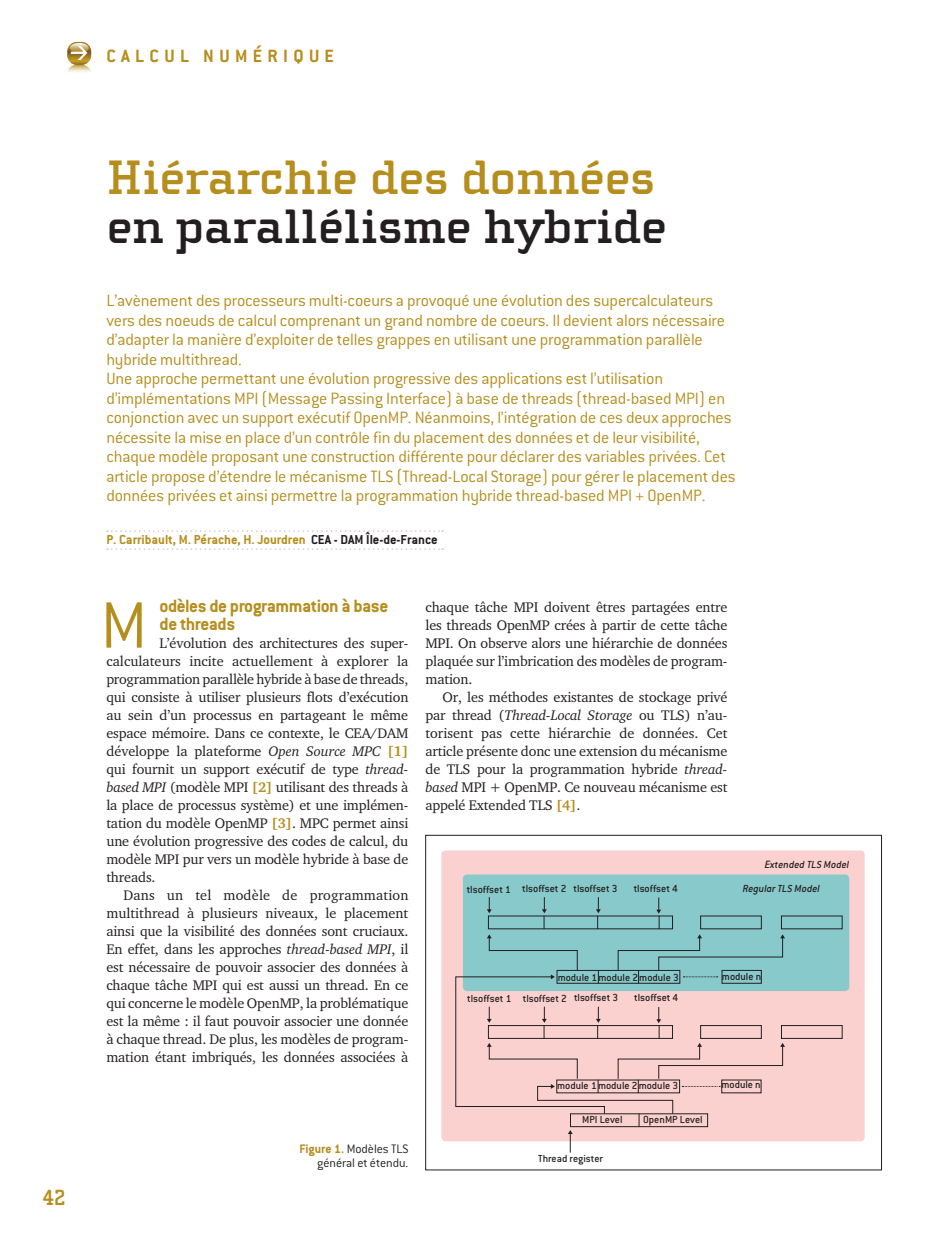
<style>
.page{position:relative;width:936px;height:1234px;background:#fff}
.page>*{position:absolute;margin:0;border:0;box-sizing:border-box;transform-origin:0 0}
.t1{font:300 72px "Conduit ITC";color:#b58e1d}
.titre_1_ARTICLE{font:700 49.5px/49.5px "Cholla Slab";letter-spacing:-.01em;color:#231f20}
.t2{font:700 22.5px "Cholla Slab";color:#b58e1d}
.inter_1_ARTICLE{font:700 19.5px/18px "Conduit ITC";letter-spacing:-.025em;color:#b58e1d}
.titre_RUBRIQUE{font:700 19.5px "Conduit ITC";letter-spacing:.275em;color:#b58e1d}
.chapo_ARTICLE{font:300 18px/19.5px "Conduit ITC";letter-spacing:-.01em;color:#b58e1d}
.txt_courant_ARTICLE{font:14.25px/18px "Charter ITC Std";letter-spacing:-.01em;color:#231f20;text-align:justify}
.auteurs_ARTICLE{font:700 14.25px "Conduit ITC";color:#b58e1d}
.légende_figure_ART{font:300 13.5px/14.2px "Conduit ITC";letter-spacing:-.005em;color:#231f20;text-align:right}
.t3{font:500 11.25px "Conduit ITC";color:#231f20}
.t4{font:italic 500 11.25px "Conduit ITC";color:#231f20}
.s1{color:#b58e1d}
.s2{color:#231f20}
.s3{font-style:italic}
.s4{font-weight:700;color:#b58e1d}
.s5{font-family:"Frutiger LT Std";font-weight:400;font-size:10.5px}
</style>
<div class="page">
<svg style="left:107px;top:530px;width:336px;height:1px"></svg>
<svg style="left:107px;top:548px;width:336px;height:1px"></svg>
<svg style="left:67px;top:42px;width:24px;height:30px"></svg>
<div style="left:425px;top:834px;width:456px;height:335px;border:1px solid #231f20"></div>
<div style="left:441px;top:850px;width:423px;height:290px;background:#fbd1cf;border-radius:4px"></div>
<div style="left:463px;top:874px;width:386px;height:116px;background:#88c9cc;border-radius:4px"></div>
<div style="left:781px;top:1025px;width:61px;height:13px;border:1px solid #231f20"></div>
<svg style="left:487px;top:897px;width:4px;height:16px"></svg>
<svg style="left:542px;top:897px;width:4px;height:31px"></svg>
<svg style="left:596px;top:897px;width:4px;height:31px"></svg>
<svg style="left:656px;top:897px;width:5px;height:31px"></svg>
<svg style="left:455px;top:934px;width:330px;height:218px"></svg>
<p class="t2" style="left:43px;top:1184px;width:25px">42</p>
<p class="titre_RUBRIQUE" style="left:106px;top:44px;width:229px">CALCUL NUMÉRIQUE</p>
<p class="titre_1_ARTICLE" style="left:106px;top:153px;width:562px"><span class="s1">Hiérarchie des données </span>en parallélisme hybride</p>
<p class="chapo_ARTICLE" style="left:106px;top:291px;width:630px">L’avènement des processeurs multi-coeurs a provoqué une évolution des supercalculateurs vers des noeuds de calcul comprenant un grand nombre de coeurs. Il devient alors nécessaire d’adapter la manière d’exploiter de telles grappes en utilisant une programmation parallèle hybride multithread.<br>Une approche permettant une évolution progressive des applications est l’utilisation d’implémentations MPI (Message Passing Interface) à base de threads (thread-based MPI) en conjonction avec un support exécutif OpenMP. Néanmoins, l’intégration de ces deux approches nécessite la mise en place d’un contrôle fin du placement des données et de leur visibilité, chaque modèle proposant une construction différente pour déclarer des variables privées. Cet article propose d’étendre le mécanisme TLS (Thread-Local Storage) pour gérer le placement des données privées et ainsi permettre la programmation hybride thread-based MPI + OpenMP.</p>
<p class="auteurs_ARTICLE" style="left:106px;top:531px;width:333px">P. Carribault, M. Pérache, H. Jourdren <span class="s2">CEA - DAM Île-de-France</span></p>
<p class="inter_1_ARTICLE" style="left:160px;top:596px;width:230px">odèles de programmation à base de threads</p>
<p class="txt_courant_ARTICLE" style="left:106px;top:633px;width:303px;text-indent:53px">L’évolution des architectures des super&shy;calculateurs incite actuellement à explorer la programmation parallèle hybride à base de threads, qui consiste à utiliser plusieurs flots d’exécution au sein d’un processus en partageant le même espace mémoire. Dans ce contexte, le CEA/DAM développe la plateforme <span class="s3">Open Source MPC</span> <span class="s4">[1] </span>qui fournit un support exécutif de type <span class="s3">thread&shy;based MPI</span> (modèle MPI <span class="s4">[2]</span> utilisant des threads à la place de processus système) et une implémen&shy;tation du modèle OpenMP <span class="s4">[3]</span>. MPC permet ainsi une évolution progressive des codes de calcul, du modèle MPI pur vers un modèle hybride à base de threads.</p>
<p class="txt_courant_ARTICLE" style="left:106px;top:885px;width:303px;text-indent:17px">Dans un tel modèle de programmation multithread à plusieurs niveaux, le placement ainsi que la visibilité des données sont cruciaux.<br>En effet, dans les approches <span class="s3">thread-based MPI</span>, il est nécessaire de pouvoir associer des données à chaque tâche MPI qui est aussi un thread. En ce qui concerne le modèle OpenMP, la problématique est la même : il faut pouvoir associer une donnée à chaque thread. De plus, les modèles de program&shy;mation étant imbriqués, les données associées à</p>
<p class="t1" style="left:100px;top:586px;width:48px">M</p>
<p class="légende_figure_ART" style="left:299px;top:1141px;width:110px"><span class="s4">Figure 1.</span> Modèles TLS général et étendu.</p>
<p class="txt_courant_ARTICLE" style="left:425px;top:597px;width:303px">chaque tâche MPI doivent êtres partagées entre les threads OpenMP crées à partir de cette tâche MPI. On observe alors une hiérarchie de données plaquée sur l’imbrication des modèles de program&shy;mation.</p>
<p class="txt_courant_ARTICLE" style="left:425px;top:687px;width:303px;text-indent:17px">Or, les méthodes existantes de stockage privé par thread (<span class="s3">Thread-Local Storage</span> ou TLS) n’au&shy;torisent pas cette hiérarchie de données. Cet article présente donc une extension du mécanisme de TLS pour la programmation hybride <span class="s3">thread&shy;based</span> MPI + OpenMP. Ce nouveau mécanisme est appelé Extended TLS <span class="s4">[4]</span>.</p>
<p class="t4" style="left:764px;top:857px;width:86px"><span class="s5">E</span>xtended TLS Model</p>
<p class="t3" style="left:466px;top:882px;width:46px">tlsoffset 1</p>
<p class="t3" style="left:522px;top:882px;width:46px">tlsoffset 2</p>
<p class="t3" style="left:573px;top:881px;width:46px">tlsoffset 3</p>
<p class="t3" style="left:633px;top:881px;width:46px">tlsoffset 4</p>
<p class="t4" style="left:742px;top:881px;width:79px">Regular TLS Model</p>
<p class="t3" style="left:557px;top:970px;width:123px">module 1module 2module 3</p>
<p class="t3" style="left:467px;top:991px;width:46px">tlsoffset 1</p>
<p class="t3" style="left:522px;top:991px;width:46px">tlsoffset 2</p>
<p class="t3" style="left:574px;top:990px;width:46px">tlsoffset 3</p>
<p class="t3" style="left:634px;top:990px;width:46px">tlsoffset 4</p>
<p class="t3" style="left:722px;top:969px;width:41px">module n</p>
<p class="t3" style="left:557px;top:1079px;width:123px">module 1module 2module 3</p>
<p class="t3" style="left:721px;top:1078px;width:41px">module n</p>
<p class="t3" style="left:582px;top:1113px;width:42px">MPI Level</p>
<p class="t3" style="left:643px;top:1113px;width:61px">OpenMP Level</p>
<p class="t3" style="left:538px;top:1152px;width:66px">Thread register</p>
</div>
